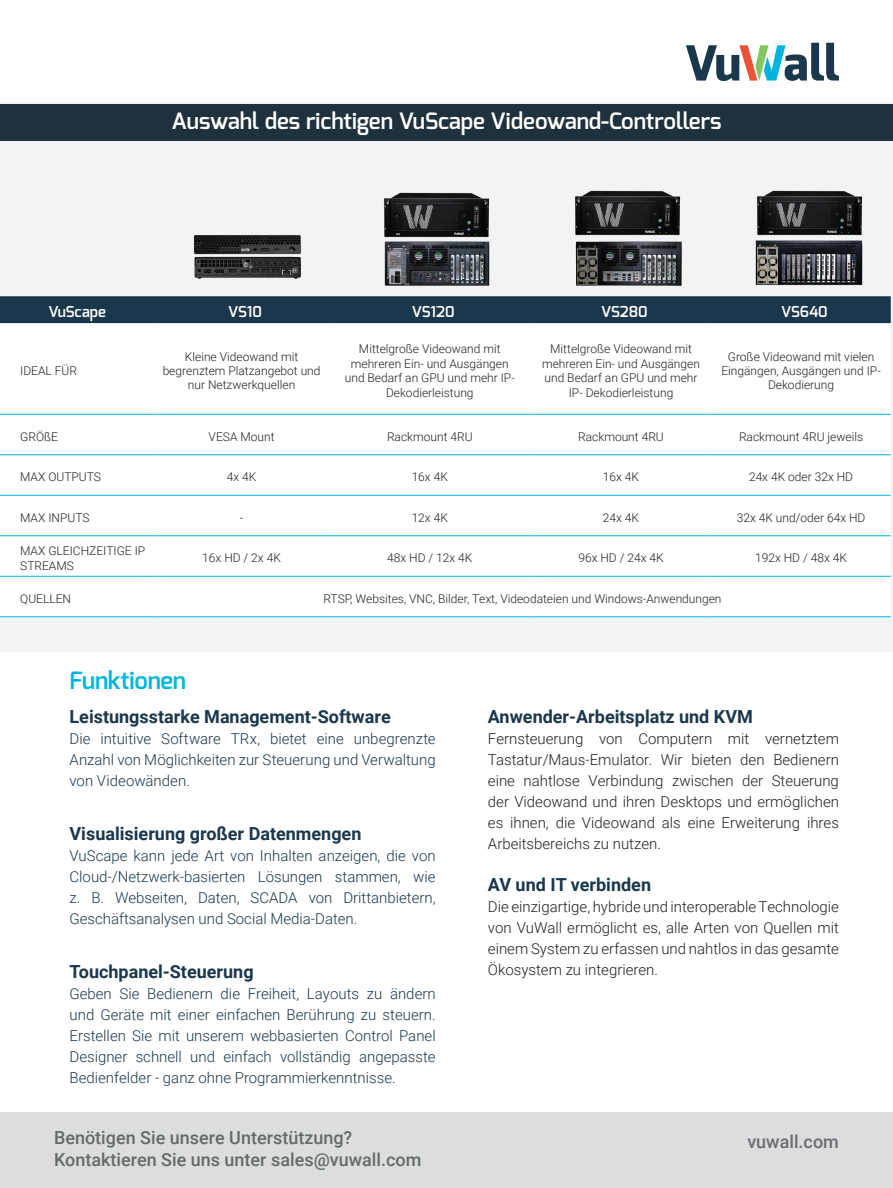
<style>
.page{position:relative;width:893px;height:1188px;background:#fff}
.page>*{position:absolute;margin:0;border:0;box-sizing:border-box;transform-origin:0 0}
.t1{font:600 24px "Exo";letter-spacing:-.01em;color:#00b4e0}
.t2{font:600 22.5px "Exo";color:#fff}
.Tekst_9pt{font:700 18px "Roboto";color:#1a374b}
.t3{font:500 18px "Roboto";color:#656a6a}
.t4{font:500 18px "Roboto";color:#6c6d70}
.Tekst_9pt-2{font:300 15px/21px "Roboto";color:#1a374b;text-align:justify}
.Tekst_9pt-3{font:300 15px/21px "Roboto";color:#231f20;text-align:justify}
.t5{font:600 15px "Exo";color:#fff}
.t6{font:300 12px/14.4px "Roboto";color:#231f20;text-align:center}
</style>
<div class="page">
<svg style="left:686px;top:43px;width:153px;height:38px"></svg>
<div style="left:0;top:1112px;width:893px;height:76px;background:#dcdddf"></div>
<div style="left:0;top:103px;width:893px;height:549px;background:#f2f3f4"></div>
<div style="left:0;top:104px;width:893px;height:37px;background:#1f313c"></div>
<div style="left:0;top:296px;width:891px;height:27px;background:#1a374b"></div>
<div style="left:0;top:323px;width:891px;height:293px;background:#fff"></div>
<hr style="left:0;top:414px;width:154px;height:1px;background:#00b4e0">
<hr style="left:0;top:454px;width:154px;height:1px;background:#00b4e0">
<hr style="left:0;top:495px;width:154px;height:1px;background:#00b4e0">
<hr style="left:0;top:535px;width:154px;height:1px;background:#00b4e0">
<hr style="left:0;top:576px;width:154px;height:1px;background:#00b4e0">
<hr style="left:0;top:616px;width:154px;height:1px;background:#00b4e0">
<hr style="left:154px;top:414px;width:175px;height:1px;background:#00b4e0">
<hr style="left:329px;top:414px;width:202px;height:1px;background:#00b4e0">
<hr style="left:154px;top:454px;width:175px;height:1px;background:#00b4e0">
<hr style="left:329px;top:454px;width:202px;height:1px;background:#00b4e0">
<hr style="left:154px;top:495px;width:175px;height:1px;background:#00b4e0">
<hr style="left:329px;top:495px;width:202px;height:1px;background:#00b4e0">
<hr style="left:154px;top:535px;width:175px;height:1px;background:#00b4e0">
<hr style="left:329px;top:535px;width:202px;height:1px;background:#00b4e0">
<hr style="left:154px;top:576px;width:175px;height:1px;background:#00b4e0">
<hr style="left:329px;top:576px;width:202px;height:1px;background:#00b4e0">
<hr style="left:154px;top:616px;width:175px;height:1px;background:#00b4e0">
<hr style="left:329px;top:616px;width:202px;height:1px;background:#00b4e0">
<hr style="left:531px;top:616px;width:180px;height:1px;background:#00b4e0">
<hr style="left:711px;top:616px;width:180px;height:1px;background:#00b4e0">
<hr style="left:531px;top:414px;width:180px;height:1px;background:#00b4e0">
<hr style="left:531px;top:454px;width:180px;height:1px;background:#00b4e0">
<hr style="left:531px;top:495px;width:180px;height:1px;background:#00b4e0">
<hr style="left:531px;top:535px;width:180px;height:1px;background:#00b4e0">
<hr style="left:531px;top:576px;width:180px;height:1px;background:#00b4e0">
<hr style="left:711px;top:414px;width:180px;height:1px;background:#00b4e0">
<hr style="left:711px;top:454px;width:180px;height:1px;background:#00b4e0">
<hr style="left:711px;top:495px;width:180px;height:1px;background:#00b4e0">
<hr style="left:711px;top:535px;width:180px;height:1px;background:#00b4e0">
<hr style="left:711px;top:576px;width:180px;height:1px;background:#00b4e0">
<img style="left:755px;top:240px;width:108px;height:46px">
<img style="left:575px;top:241px;width:107px;height:45px">
<img style="left:384px;top:192px;width:106px;height:94px">
<img style="left:193px;top:235px;width:108px;height:44px">
<img style="left:575px;top:190px;width:106px;height:46px">
<img style="left:757px;top:190px;width:106px;height:46px">
<p class="t2" style="left:171px;top:106px;width:552px">Auswahl des richtigen VuScape Videowand-Controllers</p>
<p class="t5" style="left:48px;top:302px;width:59px">VuScape</p>
<p class="t5" style="left:228px;top:302px;width:35px">VS10</p>
<p class="t5" style="left:412px;top:302px;width:44px">VS120</p>
<p class="t5" style="left:601px;top:302px;width:48px">VS280</p>
<p class="t5" style="left:781px;top:302px;width:48px">VS640</p>
<p class="t6" style="left:20px;top:363px;width:58px">IDEAL FÜR</p>
<p class="t6" style="left:163px;top:349px;width:159px">Kleine Videowand mit begrenztem Platzangebot und nur Netzwerkquellen</p>
<p class="t6" style="left:345px;top:342px;width:171px">Mittelgroße Videowand mit mehreren Ein- und Ausgängen und Bedarf an GPU und mehr IP-<br>Dekodierleistung</p>
<p class="t6" style="left:542px;top:342px;width:159px">Mittelgroße Videowand mit mehreren Ein- und Ausgängen und Bedarf an GPU und mehr<br>IP- Dekodierleistung</p>
<p class="t6" style="left:721px;top:349px;width:161px">Große Videowand mit vielen<br>Eingängen, Ausgängen und IP-<br>Dekodierung</p>
<p class="t6" style="left:20px;top:429px;width:39px">GRÖßE</p>
<p class="t6" style="left:209px;top:429px;width:67px">VESA Mount</p>
<p class="t6" style="left:387px;top:429px;width:87px">Rackmount 4RU</p>
<p class="t6" style="left:578px;top:429px;width:87px">Rackmount 4RU</p>
<p class="t6" style="left:739px;top:429px;width:126px">Rackmount 4RU jeweils</p>
<p class="t6" style="left:20px;top:469px;width:82px">MAX OUTPUTS</p>
<p class="t6" style="left:227px;top:469px;width:31px">4x 4K</p>
<p class="t6" style="left:412px;top:469px;width:38px">16x 4K</p>
<p class="t6" style="left:603px;top:469px;width:38px">16x 4K</p>
<p class="t6" style="left:749px;top:469px;width:106px">24x 4K oder 32x HD</p>
<p class="t6" style="left:20px;top:510px;width:71px">MAX INPUTS</p>
<p class="t6" style="left:240px;top:510px;width:5px">-</p>
<p class="t6" style="left:412px;top:510px;width:38px">12x 4K</p>
<p class="t6" style="left:603px;top:510px;width:38px">24x 4K</p>
<p class="t6" style="left:737px;top:510px;width:130px">32x 4K und/oder 64x HD</p>
<p class="t6" style="left:20px;top:543px;width:127px;text-align:left">MAX GLEICHZEITIGE IP<br>STREAMS</p>
<p class="t6" style="left:202px;top:550px;width:80px">16x HD / 2x 4K</p>
<p class="t6" style="left:387px;top:550px;width:87px">48x HD / 12x 4K</p>
<p class="t6" style="left:578px;top:550px;width:87px">96x HD / 24x 4K</p>
<p class="t6" style="left:755px;top:550px;width:93px">192x HD / 48x 4K</p>
<p class="t6" style="left:20px;top:591px;width:52px">QUELLEN</p>
<p class="t6" style="left:323px;top:591px;width:400px">RTSP, Websites, VNC, Bilder, Text, Videodateien und Windows-Anwendungen</p>
<p class="t1" style="left:70px;top:665px;width:118px">Funktionen</p>
<p class="Tekst_9pt" style="left:70px;top:704px;width:323px">Leistungsstarke Management-Software</p>
<p class="Tekst_9pt-2" style="left:70px;top:728px;width:368px">Die intuitive Software TRx, bietet eine unbegrenzte Anzahl von Möglichkeiten zur Steuerung und Verwaltung von Videowänden.</p>
<p class="Tekst_9pt" style="left:70px;top:821px;width:293px">Visualisierung großer Datenmengen</p>
<p class="Tekst_9pt-2" style="left:70px;top:845px;width:368px">VuScape kann jede Art von Inhalten anzeigen, die von Cloud-/Netzwerk-basierten Lösungen stammen, wie z. B. Webseiten, Daten, SCADA von Drittanbietern, Geschäftsanalysen und Social Media-Daten.</p>
<p class="Tekst_9pt" style="left:70px;top:959px;width:186px">Touchpanel-Steuerung</p>
<p class="Tekst_9pt-2" style="left:70px;top:983px;width:368px">Geben Sie Bedienern die Freiheit, Layouts zu ändern und Geräte mit einer einfachen Berührung zu steuern.<br>Erstellen Sie mit unserem webbasierten Control Panel Designer schnell und einfach vollständig angepasste Bedienfelder - ganz ohne Programmierkenntnisse.</p>
<p class="Tekst_9pt" style="left:488px;top:704px;width:266px">Anwender-Arbeitsplatz und KVM</p>
<p class="Tekst_9pt-3" style="left:488px;top:728px;width:353px">Fernsteuerung von Computern mit vernetztem Tastatur/Maus-Emulator. Wir bieten den Bedienern eine nahtlose Verbindung zwischen der Steuerung der Videowand und ihren Desktops und ermöglichen es ihnen, die Videowand als eine Erweiterung ihres Arbeitsbereichs zu nutzen.</p>
<p class="Tekst_9pt" style="left:488px;top:872px;width:165px">AV und IT verbinden</p>
<p class="Tekst_9pt-3" style="left:488px;top:896px;width:353px">Die einzigartige, hybride und interoperable Technologie von VuWall ermöglicht es, alle Arten von Quellen mit einem System zu erfassen und nahtlos in das gesamte Ökosystem zu integrieren.</p>
<p class="t3" style="left:54px;top:1125px;width:300px">Benötigen Sie unsere Unterstützung?</p>
<h3 class="t4" style="left:745px;top:1133px;width:93px">vuwall.com</h3>
<p class="t3" style="left:54px;top:1147px;width:369px">Kontaktieren Sie uns unter sales@vuwall.com</p>
<p class="t4" style="left:747px;top:1129px;width:93px">vuwall.com</p>
<h3 class="t3" style="left:40px;top:1133px;width:358px">Need help? Contact us at sales@vuwall.com</h3>
</div>
